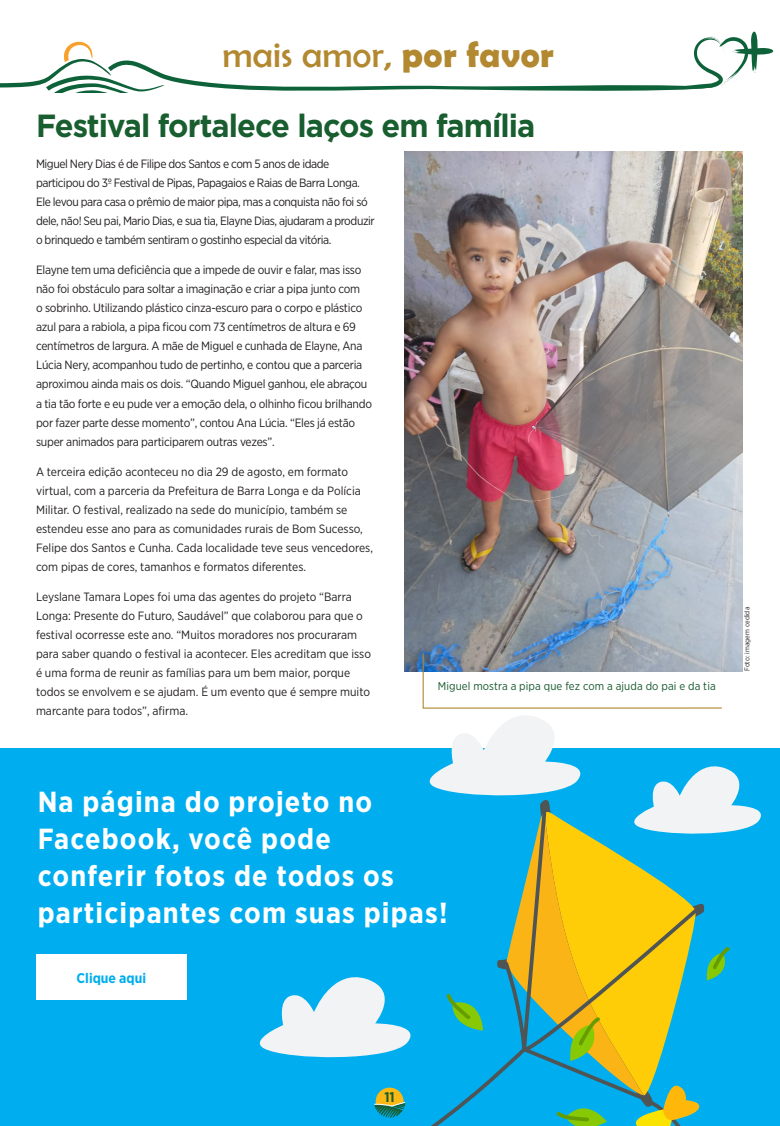
<style>
.page{position:relative;width:780px;height:1126px;background:#fff}
.page>*{position:absolute;margin:0;border:0;box-sizing:border-box;transform-origin:0 0}
.t1{font:36px "Berlin Sans FB";letter-spacing:.01em;color:#b28830}
.t2{font:700 32px "Gotham";letter-spacing:-.03em;color:#185e2f;scale:.96 1}
.t3{font:700 29px/37px "Gotham Narrow";letter-spacing:.04em;color:#fff}
.t4{font:700 14px "Gotham Narrow";color:#00aeef}
.t5{font:700 14px "Gotham Narrow";color:#185e2f}
.t6{font:12px/19px "Gotham Narrow";letter-spacing:-.02em;color:#231f20}
.t7{font:12px/19px "Gotham Narrow";color:#231f20}
.t8{font:11.4px "Gotham Narrow";letter-spacing:.01em;color:#19592e}
.t9{font:7px "Gotham Narrow";letter-spacing:.01em;color:#231f20}
.s1{font-family:"Berlin Sans FB Demi";font-weight:700}
</style>
<div class="page">
<div style="left:0;top:748px;width:780px;height:377px;background:#00aeef"></div>
<div style="left:36px;top:954px;width:151px;height:45px;background:#fff"></div>
<img style="left:404px;top:152px;width:338px;height:519px">
<svg style="left:385px;top:837px;width:324px;height:288px"></svg>
<svg style="left:633px;top:1082px;width:68px;height:43px"></svg>
<svg style="left:553px;top:1094px;width:53px;height:31px"></svg>
<svg style="left:444px;top:991px;width:39px;height:39px"></svg>
<svg style="left:496px;top:902px;width:234px;height:78px"></svg>
<svg style="left:567px;top:1014px;width:36px;height:46px;background:#afb627"></svg>
<svg style="left:259px;top:967px;width:164px;height:94px"></svg>
<svg style="left:417px;top:652px;width:344px;height:185px"></svg>
<svg style="left:0;top:31px;width:774px;height:62px"></svg>
<svg style="left:374px;top:1087px;width:31px;height:30px"></svg>
<p class="t1" style="left:222px;top:35px;width:333px">mais amor, <span class="s1">por favor</span></p>
<p class="t2" style="left:36px;top:105px;width:521px">Festival fortalece laços em família</p>
<p class="t6" style="left:36px;top:154px;width:340px">Miguel Nery Dias é de Filipe dos Santos e com 5 anos de idade participou do 3º Festival de Pipas, Papagaios e Raias de Barra Longa.<br>Ele levou para casa o prêmio de maior pipa, mas a conquista não foi só dele, não! Seu pai, Mario Dias, e sua tia, Elayne Dias, ajudaram a produzir o brinquedo e também sentiram o gostinho especial da vitória.</p>
<p class="t6" style="left:36px;top:260px;width:337px">Elayne tem uma deficiência que a impede de ouvir e falar, mas isso não foi obstáculo para soltar a imaginação e criar a pipa junto com<br>o sobrinho. Utilizando plástico cinza-escuro para o corpo e plástico azul para a rabiola, a pipa ficou com 73 centímetros de altura e 69 centímetros de largura. A mãe de Miguel e cunhada de Elayne, Ana Lúcia Nery, acompanhou tudo de pertinho, e contou que a parceria aproximou ainda mais os dois. “Quando Miguel ganhou, ele abraçou a tia tão forte e eu pude ver a emoção dela, o olhinho ficou brilhando por fazer parte desse momento”, contou Ana Lúcia. “Eles já estão super animados para participarem outras vezes”.</p>
<p class="t7" style="left:36px;top:462px;width:338px">A terceira edição aconteceu no dia 29 de agosto, em formato virtual, com a parceria da Prefeitura de Barra Longa e da Polícia Militar. O festival, realizado na sede do município, também se estendeu esse ano para as comunidades rurais de Bom Sucesso, Felipe dos Santos e Cunha. Cada localidade teve seus vencedores, com pipas de cores, tamanhos e formatos diferentes.</p>
<p class="t7" style="left:36px;top:587px;width:336px">Leyslane Tamara Lopes foi uma das agentes do projeto “Barra Longa: Presente do Futuro, Saudável” que colaborou para que o festival ocorresse este ano. “Muitos moradores nos procuraram para saber quando o festival ia acontecer. Eles acreditam que isso é uma forma de reunir as famílias para um bem maior, porque todos se envolvem e se ajudam. É um evento que é sempre muito marcante para todos”, afirma.</p>
<p class="t8" style="left:437px;top:679px;width:279px">Miguel mostra a pipa que fez com a ajuda do pai e da tia</p>
<p class="t3" style="left:38px;top:782px;width:411px">Na página do projeto no<br>Facebook, você pode<br>conferir fotos de todos os participantes com suas pipas!</p>
<p class="t4" style="left:77px;top:968px;width:71px">Clique aqui</p>
<p class="t9" style="left:742px;top:671px;width:66px;rotate:-90deg">Foto: imagem cedida</p>
<p class="t5" style="left:384px;top:1088px;width:12px">11</p>
</div>
